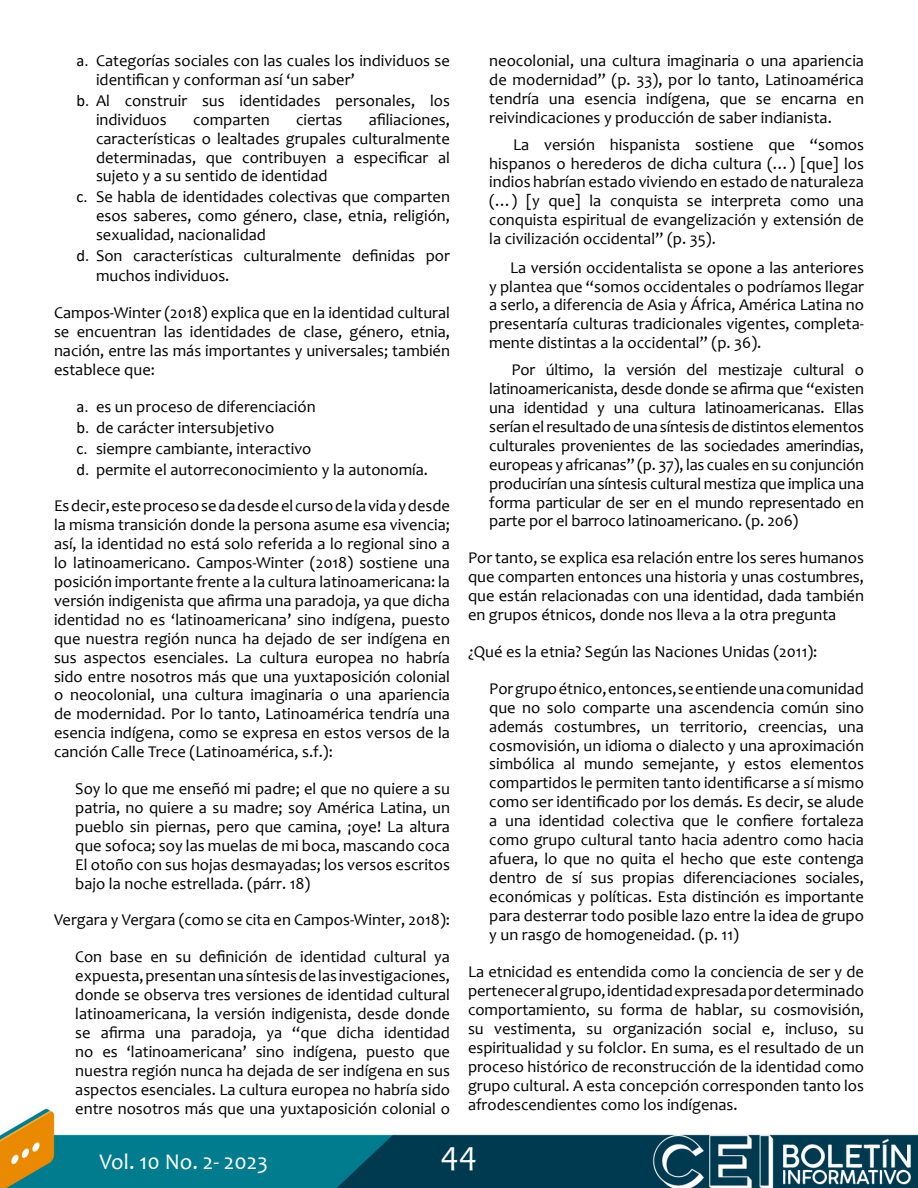
<style>
.page{position:relative;width:918px;height:1188px;background:#fff}
.page>*{position:absolute;margin:0;border:0;box-sizing:border-box;transform-origin:0 0}
.t1{font:34.5px "Candara";color:#fff}
.t2{font:22.5px "Candara";color:#fff}
.sangria{font:16.5px/18.9px "Candara";color:#000;text-align:justify}
.s1{font-family:"Calibri"}
</style>
<div class="page">
<img style="left:0;top:1108px;width:917px;height:80px">
<p class="sangria" style="left:96px;top:51px;width:356px;text-indent:-20px"><span class="s1">a.</span> Categorías sociales con las cuales los individuos se identifican y conforman así ‘un saber’</p>
<p class="sangria" style="left:96px;top:91px;width:356px;text-indent:-20px"><span class="s1">b.</span> Al construir sus identidades personales, los individuos</p>
<p class="sangria" style="left:96px;top:110px;width:356px;text-indent:273px">afiliaciones, características o lealtades grupales culturalmente determinadas, que contribuyen a especificar al sujeto y a su sentido de identidad</p>
<p class="sangria" style="left:96px;top:187px;width:356px;text-indent:-20px"><span class="s1">c.</span> Se habla de identidades colectivas que comparten esos saberes, como género, clase, etnia, religión, sexualidad, nacionalidad</p>
<p class="sangria" style="left:96px;top:246px;width:356px;line-height:19.8px;text-indent:-20px"><span class="s1">d.</span> Son características culturalmente definidas por muchos individuos.</p>
<p class="sangria" style="left:54px;top:303px;width:398px">Campos-Winter (2018) explica que en la identidad cultural se encuentran las identidades de clase, género, etnia, nación, entre las más importantes y universales; también establece que:</p>
<p class="sangria" style="left:76px;top:397px;width:241px"><span class="s1">a.</span> es un proceso de diferenciación</p>
<p class="sangria" style="left:76px;top:418px;width:199px"><span class="s1">b.</span> de carácter intersubjetivo</p>
<p class="sangria" style="left:76px;top:439px;width:237px"><span class="s1">c.</span> siempre cambiante, interactivo</p>
<p class="sangria" style="left:76px;top:460px;width:353px"><span class="s1">d.</span> permite el autorreconocimiento y la autonomía.</p>
<p class="sangria" style="left:54px;top:496px;width:398px">Es decir, este proceso se da desde el curso de la vida y desde la misma transición donde la persona asume esa vivencia; así, la identidad no está solo referida a lo regional sino a lo latinoamericano. Campos-Winter (2018) sostiene una posición importante frente a la cultura latinoamericana: la versión indigenista que afirma una paradoja, ya que dicha identidad no es ‘latinoamericana’ sino indígena, puesto que nuestra región nunca ha dejado de ser indígena en sus aspectos esenciales. La cultura europea no habría sido entre nosotros más que una yuxtaposición colonial o neocolonial, una cultura imaginaria o una apariencia de modernidad. Por lo tanto, Latinoamérica tendría una esencia indígena, como se expresa en estos versos de la canción Calle Trece (Latinoamérica, s.f.):</p>
<p class="sangria" style="left:75px;top:779px;width:376px">Soy lo que me enseñó mi padre; el que no quiere a su patria, no quiere a su madre; soy América Latina, un pueblo sin piernas, pero que camina, ¡oye! La altura que sofoca; soy las muelas de mi boca, mascando coca El otoño con sus hojas desmayadas; los versos escritos bajo la noche estrellada. (párr. 18)</p>
<p class="sangria" style="left:54px;top:910px;width:398px">Vergara y Vergara (como se cita en Campos-Winter, 2018):</p>
<p class="sangria" style="left:75px;top:947px;width:377px">Con base en su definición de identidad cultural ya expuesta, presentan una síntesis de las investigaciones, donde se observa tres versiones de identidad cultural latinoamericana, la versión indigenista, desde donde se afirma una paradoja, ya “que dicha identidad no es ‘latinoamericana’ sino indígena, puesto que nuestra región nunca ha dejada de ser indígena en sus aspectos esenciales. La cultura europea no habría sido entre nosotros más que una yuxtaposición colonial o</p>
<p class="sangria" style="left:193px;top:110px;width:78px">comparten</p>
<p class="sangria" style="left:296px;top:110px;width:48px">ciertas</p>
<p class="sangria" style="left:489px;top:51px;width:376px">neocolonial, una cultura imaginaria o una apariencia de modernidad” (p. 33), por lo tanto, Latinoamérica tendría una esencia indígena, que se encarna en reivindicaciones y producción de saber indianista.</p>
<p class="sangria" style="left:489px;top:135px;width:376px;text-indent:24px">La versión hispanista sostiene que “somos hispanos o herederos de dicha cultura (…) [que] los indios habrían estado viviendo en estado de naturaleza (…) [y que] la conquista se interpreta como una conquista espiritual de evangelización y extensión de la civilización occidental” (p. 35).</p>
<p class="sangria" style="left:489px;top:258px;width:377px;text-indent:21px">La versión occidentalista se opone a las anteriores y plantea que “somos occidentales o podríamos llegar a serlo, a diferencia de Asia y África, América Latina no presentaría culturas tradicionales vigentes, completa&shy;mente distintas a la occidental” (p. 36).</p>
<p class="sangria" style="left:489px;top:360px;width:376px;text-indent:22px">Por último, la versión del mestizaje cultural o latinoamericanista, desde donde se afirma que “existen una identidad y una cultura latinoamericanas. Ellas serían el resultado de una síntesis de distintos elementos culturales provenientes de las sociedades amerindias, europeas y africanas” (p. 37), las cuales en su conjunción producirían una síntesis cultural mestiza que implica una forma particular de ser en el mundo representado en parte por el barroco latinoamericano. (p. 206)</p>
<p class="sangria" style="left:468px;top:548px;width:398px">Por tanto, se explica esa relación entre los seres humanos que comparten entonces una historia y unas costumbres, que están relacionadas con una identidad, dada también en grupos étnicos, donde nos lleva a la otra pregunta</p>
<p class="sangria" style="left:468px;top:642px;width:351px">¿Qué es la etnia? Según las Naciones Unidas (2011):</p>
<p class="sangria" style="left:489px;top:679px;width:376px">Por grupo étnico, entonces, se entiende una comunidad que no solo comparte una ascendencia común sino además costumbres, un territorio, creencias, una cosmovisión, un idioma o dialecto y una aproximación simbólica al mundo semejante, y estos elementos compartidos le permiten tanto identificarse a sí mismo como ser identificado por los demás. Es decir, se alude a una identidad colectiva que le confiere fortaleza como grupo cultural tanto hacia adentro como hacia afuera, lo que no quita el hecho que este contenga dentro de sí sus propias diferenciaciones sociales, económicas y políticas. Esta distinción es importante para desterrar todo posible lazo entre la idea de grupo y un rasgo de homogeneidad. (p. 11)</p>
<p class="sangria" style="left:468px;top:962px;width:398px">La etnicidad es entendida como la conciencia de ser y de pertenecer al grupo, identidad expresada por determinado comportamiento, su forma de hablar, su cosmovisión, su vestimenta, su organización social e, incluso, su espiritualidad y su folclor. En suma, es el resultado de un proceso histórico de reconstrucción de la identidad como grupo cultural. A esta concepción corresponden tanto los afrodescendientes como los indígenas.</p>
<h2 class="t2" style="left:99px;top:1147px;width:170px">Vol. 10 No. 2- 2023</h2>
<h1 class="t1" style="left:441px;top:1132px;width:38px">44</h1>
</div>
